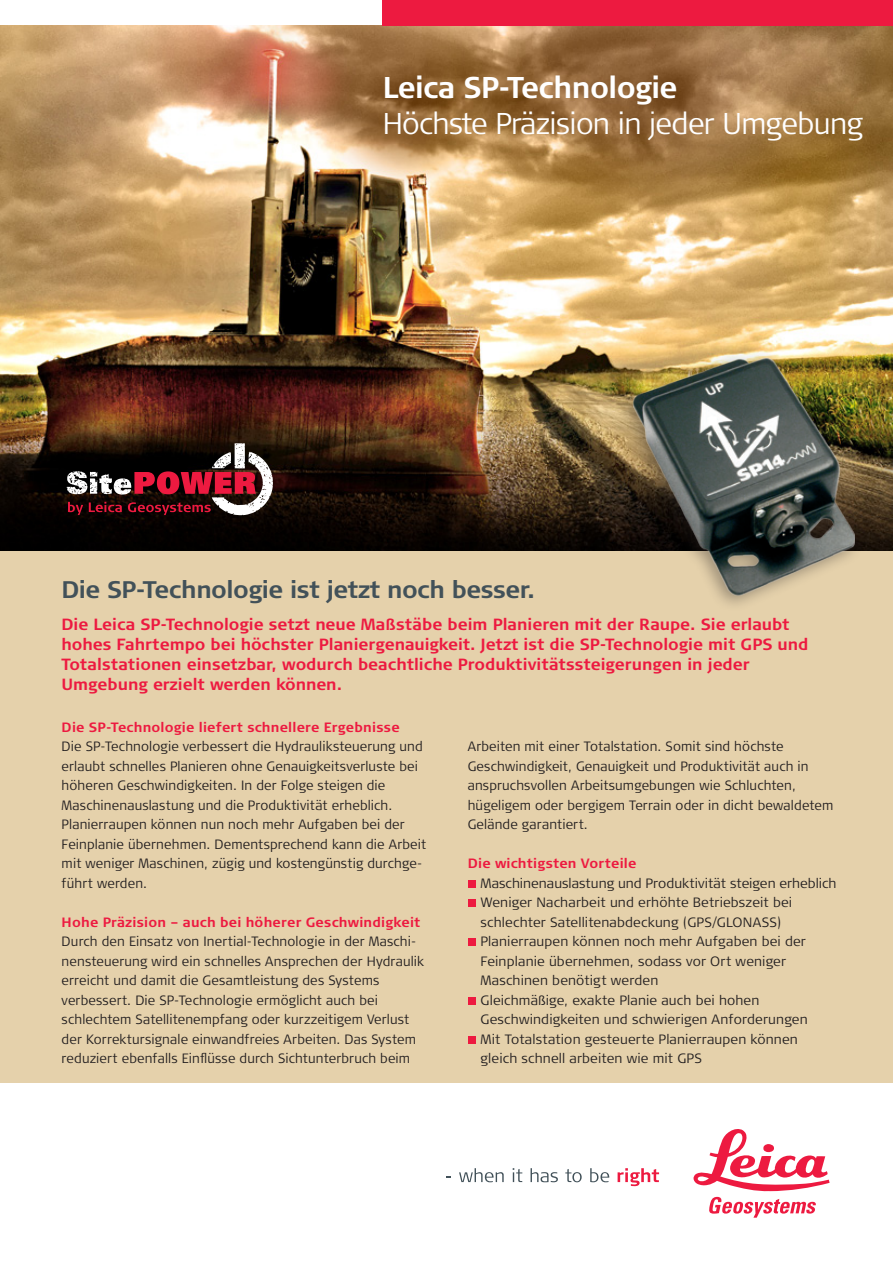
<style>
.page{position:relative;width:893px;height:1263px;background:#fff}
.page>*{position:absolute;margin:0;border:0;box-sizing:border-box;transform-origin:0 0}
.t1{font:300 30px "Signa Column";letter-spacing:-.02em;color:#fff}
.t2{font:700 30px "Signa Column";letter-spacing:-.02em;color:#fff}
.t3{font:700 24px "Signa Column";letter-spacing:-.02em;color:#425159}
.t4{font:700 16.2px/20.2px "Signa Column";color:#ed1a40}
.t5{font:300 13.5px/19.5px "Signa Column";letter-spacing:.01em;color:#231f20}
.t6{font:700 13.5px "Signa Column";letter-spacing:.015em;color:#ed1a40}
</style>
<div class="page">
<img style="left:0;top:26px;width:893px;height:526px">
<svg style="left:459px;top:1168px;width:45px;height:14px"></svg>
<svg style="left:513px;top:1168px;width:9px;height:14px"></svg>
<svg style="left:531px;top:1168px;width:27px;height:14px"></svg>
<svg style="left:565px;top:1169px;width:17px;height:13px"></svg>
<svg style="left:590px;top:1168px;width:19px;height:14px"></svg>
<svg style="left:618px;top:1168px;width:41px;height:18px"></svg>
<svg style="left:693px;top:1129px;width:136px;height:62px"></svg>
<svg style="left:709px;top:1197px;width:107px;height:21px"></svg>
<div style="left:0;top:552px;width:893px;height:531px;background:#e5d1ab"></div>
<div style="left:616px;top:349px;width:248px;height:263px;background:#231f20;opacity:.4"></div>
<img style="left:631px;top:358px;width:224px;height:239px">
<div style="left:383px;top:0;width:510px;height:26px;background:#ed1a40"></div>
<svg style="left:67px;top:443px;width:206px;height:72px;background:#562e31"></svg>
<div style="left:468px;top:880px;width:8px;height:8px;background:#ed1a40"></div>
<div style="left:468px;top:899px;width:8px;height:8px;background:#ed1a40"></div>
<div style="left:468px;top:938px;width:8px;height:8px;background:#ed1a40"></div>
<div style="left:468px;top:997px;width:8px;height:8px;background:#ed1a40"></div>
<div style="left:468px;top:1036px;width:8px;height:8px;background:#ed1a40"></div>
<h1 class="t2" style="left:383px;top:70px;width:296px">Leica SP-Technologie</h1>
<h1 class="t1" style="left:383px;top:107px;width:482px">Höchste Präzision in jeder Umgebung</h1>
<h2 class="t3" style="left:61px;top:576px;width:475px">Die SP-Technologie ist jetzt noch besser.</h2>
<p class="t4" style="left:61px;top:614px;width:749px">Die Leica SP-Technologie setzt neue Maßstäbe beim Planieren mit der Raupe. Sie erlaubt hohes Fahrtempo bei höchster Planiergenauigkeit. Jetzt ist die SP-Technologie mit GPS und Totalstationen einsetzbar, wodurch beachtliche Produktivitätssteigerungen in jeder Umgebung erzielt werden können.</p>
<p class="t6" style="left:62px;top:719px;width:339px">Die SP-Technologie liefert schnellere Ergebnisse</p>
<p class="t5" style="left:62px;top:737px;width:366px">Die SP-Technologie verbessert die Hydrauliksteuerung und erlaubt schnelles Planieren ohne Genauigkeitsverluste bei höheren Geschwindigkeiten. In der Folge steigen die Maschinenauslastung und die Produktivität erheblich.<br>Planierraupen können nun noch mehr Aufgaben bei der Feinplanie übernehmen. Dementsprechend kann die Arbeit mit weniger Maschinen, zügig und kostengünstig durchge&shy;führt werden.</p>
<p class="t6" style="left:62px;top:914px;width:360px">Hohe Präzision – auch bei höherer Geschwindigkeit</p>
<p class="t5" style="left:62px;top:932px;width:364px">Durch den Einsatz von Inertial-Technologie in der Maschi&shy;nensteuerung wird ein schnelles Ansprechen der Hydraulik erreicht und damit die Gesamtleistung des Systems verbessert. Die SP-Technologie ermöglicht auch bei schlechtem Satellitenempfang oder kurzzeitigem Verlust der Korrektursignale einwandfreies Arbeiten. Das System reduziert ebenfalls Einflüsse durch Sichtunterbruch beim</p>
<p class="t5" style="left:468px;top:737px;width:367px">Arbeiten mit einer Totalstation. Somit sind höchste Geschwindigkeit, Genauigkeit und Produktivität auch in anspruchsvollen Arbeitsumgebungen wie Schluchten, hügeligem oder bergigem Terrain oder in dicht bewaldetem Gelände garantiert.</p>
<p class="t6" style="left:468px;top:856px;width:170px">Die wichtigsten Vorteile</p>
<p class="t5" style="left:480px;top:873px;width:358px">Maschinenauslastung und Produktivität steigen erheblich Weniger Nacharbeit und erhöhte Betriebszeit bei schlechter Satellitenabdeckung (GPS/GLONASS)<br>Planierraupen können noch mehr Aufgaben bei der Feinplanie übernehmen, sodass vor Ort weniger Maschinen benötigt werden<br>Gleichmäßige, exakte Planie auch bei hohen Geschwindigkeiten und schwierigen Anforderungen<br>Mit Totalstation gesteuerte Planierraupen können gleich schnell arbeiten wie mit GPS</p>
</div>
